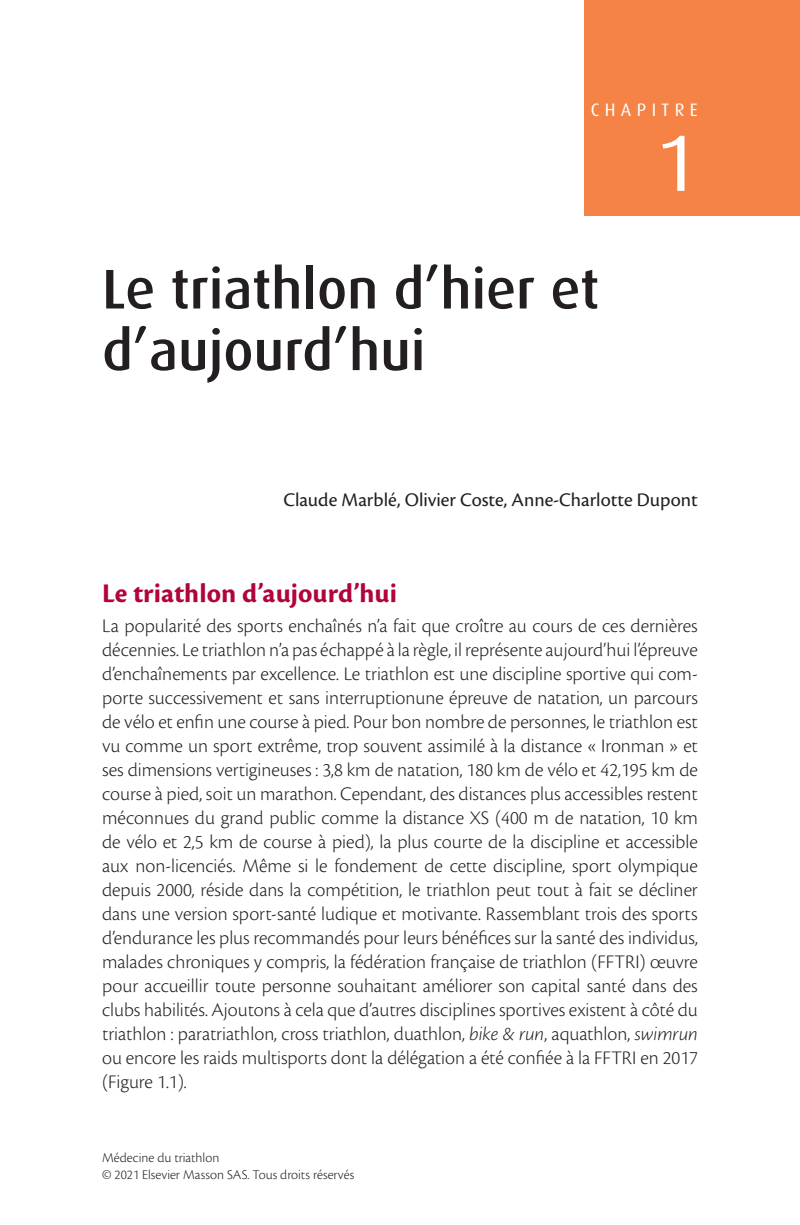
<style>
.page{position:relative;width:800px;height:1225px;background:#fff}
.page>*{position:absolute;margin:0;border:0;box-sizing:border-box;transform-origin:0 0}
.t1{font:80px "Dax";color:#fff}
.t2{font:500 56px/61.6px "Dax";color:#231f20}
.t3{font:700 28px "Cronos Pro";color:#b10439}
.t4{font:300 20px/24px "Cronos Pro";color:#231f20;text-align:justify}
.t5{font:20px "Cronos Pro";color:#231f20}
.t6{font:18px "Dax";letter-spacing:.3em;color:#fff}
.t7{font:300 14px/16.8px "Cronos Pro";color:#231f20}
.s1{font-style:italic}
</style>
<div class="page">
<div style="left:584px;top:0;width:215px;height:215px;background:#f58345"></div>
<p class="t6" style="left:590px;top:99px;width:109px">CHAPITRE</p>
<h1 class="t1" style="left:655px;top:117px;width:44px">1</h1>
<h2 class="t2" style="left:102px;top:259px;width:498px">Le triathlon d’hier et d’aujourd’hui</h2>
<p class="t5" style="left:283px;top:488px;width:416px">Claude Marblé, Olivier Coste, Anne-Charlotte Dupont</p>
<h3 class="t3" style="left:102px;top:577px;width:296px">Le triathlon d’aujourd’hui</h3>
<p class="t4" style="left:102px;top:614px;width:597px">La popularité des sports enchaînés n’a fait que croître au cours de ces dernières décennies. Le triathlon n’a pas échappé à la règle, il représente aujourd’hui l’épreuve d’enchaînements par excellence. Le triathlon est une discipline sportive qui com&shy;porte successivement et sans interruptionune épreuve de natation, un parcours de vélo et enfin une course à pied. Pour bon nombre de personnes, le triathlon est vu comme un sport extrême, trop souvent assimilé à la distance « Ironman » et ses dimensions vertigineuses : 3,8 km de natation, 180 km de vélo et 42,195 km de course à pied, soit un marathon. Cependant, des distances plus accessibles restent méconnues du grand public comme la distance XS (400 m de natation, 10 km de vélo et 2,5 km de course à pied), la plus courte de la discipline et accessible aux non-licenciés. Même si le fondement de cette discipline, sport olympique depuis 2000, réside dans la compétition, le triathlon peut tout à fait se décliner dans une version sport-santé ludique et motivante. Rassemblant trois des sports d’endurance les plus recommandés pour leurs bénéfices sur la santé des individus, malades chroniques y compris, la fédération française de triathlon (FFTRI) œuvre pour accueillir toute personne souhaitant améliorer son capital santé dans des clubs habilités. Ajoutons à cela que d’autres disciplines sportives existent à côté du triathlon : paratriathlon, cross triathlon, duathlon, <span class="s1">bike &amp; run</span>, aquathlon, <span class="s1">swimrun </span>ou encore les raids multisports dont la délégation a été confiée à la FFTRI en 2017 (Figure 1.1).</p>
<p class="t7" style="left:102px;top:1149px;width:254px">Médecine du triathlon<br>© 2021 Elsevier Masson SAS. Tous droits réservés</p>
</div>
